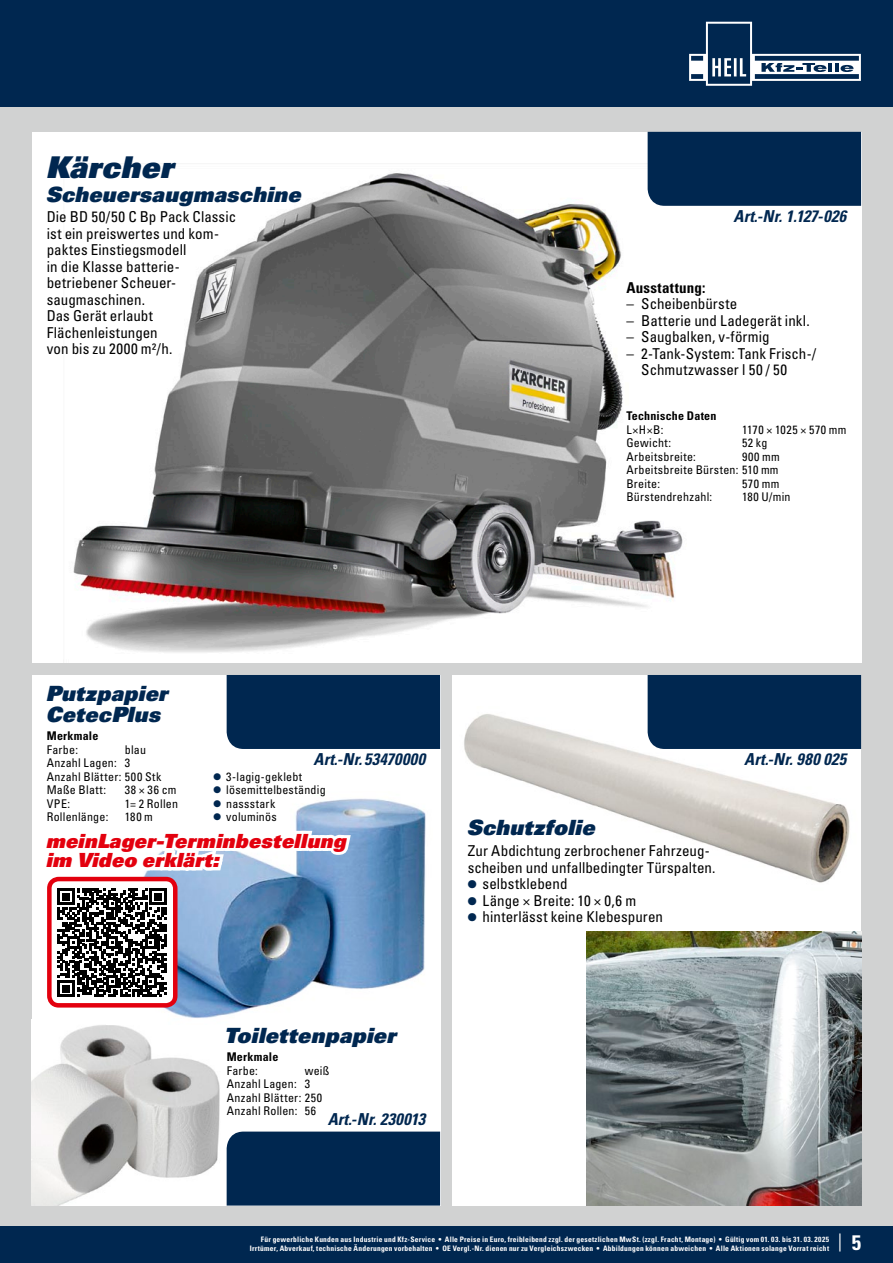
<style>
.page{position:relative;width:893px;height:1263px;background:#fff}
.page>*{position:absolute;margin:0;border:0;box-sizing:border-box;transform-origin:0 0}
.t1{font:30px "Univers LT Std X Black Obl";letter-spacing:.015em;color:#002750}
.t2{font:21px/21px "Univers LT Std X Black Obl";letter-spacing:.015em;color:#002750}
.t3{font:19.5px/19.5px "Univers LT Std X Black Obl";letter-spacing:.015em;color:#e3000e}
.t4{font:condensed 18px "Univers LT Std";color:#fff}
.t5{font:italic 700 condensed 16.5px "Univers LT Std";letter-spacing:.01em;color:#002750}
.t6{font:condensed 15px/16.5px "Univers LT Std";color:#000}
.t7{font:700 condensed 15px "Univers LT Std";letter-spacing:.02em;color:#000}
.t8{font:condensed 12px/13.5px "Univers LT Std";letter-spacing:.02em;color:#000}
.t9{font:700 condensed 12px "Univers LT Std";letter-spacing:.015em;color:#000}
.t10{font:condensed 12px "Univers LT Std";letter-spacing:.045em;color:#000}
.t11{font:700 condensed 7.5px/9.8px "Univers LT Std";letter-spacing:.025em;color:#fff;text-align:right}
.s1{font-weight:700;font-size:21px}
</style>
<div class="page">
<div style="left:0;top:0;width:893px;height:107px;background:#002750"></div>
<div style="left:0;top:107px;width:893px;height:1119px;background:#d1d2d2"></div>
<div style="left:0;top:1226px;width:893px;height:37px;background:#002750"></div>
<div style="left:32px;top:675px;width:408px;height:530px;background:#fff"></div>
<div style="left:32px;top:132px;width:829px;height:530px;background:#fff"></div>
<div style="left:453px;top:675px;width:408px;height:530px;background:#fff"></div>
<svg style="left:689px;top:22px;width:172px;height:64px"></svg>
<img style="left:32px;top:1025px;width:188px;height:180px">
<img style="left:107px;top:798px;width:319px;height:220px">
<img style="left:73px;top:163px;width:610px;height:490px">
<div style="left:648px;top:132px;width:213px;height:74px;background:#002750"></div>
<div style="left:227px;top:675px;width:213px;height:74px;background:#002750"></div>
<div style="left:227px;top:1131px;width:213px;height:74px;background:#002750"></div>
<div style="left:49px;top:879px;width:126px;height:126px;background:#fff;border-radius:9px"></div>
<div style="left:47px;top:877px;width:130px;height:130px;border:4px solid #e3000e;border-radius:9px"></div>
<img style="left:464px;top:707px;width:386px;height:176px">
<div style="left:648px;top:675px;width:213px;height:74px;background:#002750"></div>
<img style="left:587px;top:931px;width:274px;height:274px">
<svg style="left:47px;top:798px;width:307px;height:199px"></svg>
<svg style="left:468px;top:880px;width:8px;height:3px"></svg>
<h1 class="t1" style="left:46px;top:148px;width:129px">Kärcher</h1>
<h2 class="t2" style="left:46px;top:183px;width:257px">Scheuersaugmaschine</h2>
<p class="t6" style="left:47px;top:208px;width:191px">Die BD 50/50 C Bp Pack Classic ist ein preiswertes und kom&shy;paktes Einstiegsmodell<br>in die Klasse batterie&shy;betriebener Scheuer&shy;saugmaschinen.<br>Das Gerät erlaubt<br>Flächenleistungen<br>von bis zu 2000 m²/h.</p>
<p class="t5" style="left:733px;top:206px;width:114px">Art.-Nr. 1.127-026</p>
<p class="t7" style="left:626px;top:278px;width:81px">Ausstattung:</p>
<p class="t6" style="left:626px;top:296px;width:112px">– Scheibenbürste</p>
<p class="t6" style="left:626px;top:312px;width:185px">– Batterie und Ladegerät inkl.</p>
<p class="t6" style="left:626px;top:329px;width:145px">– Saugbalken, v-förmig</p>
<p class="t6" style="left:641px;top:345px;width:176px;text-indent:-15px">– 2-Tank-System: Tank Frisch-/<br>Schmutzwasser l 50 / 50</p>
<p class="t9" style="left:626px;top:408px;width:92px">Technische Daten</p>
<p class="t8" style="left:626px;top:422px;width:39px">L×H×B:</p>
<p class="t10" style="left:742px;top:422px;width:106px">1170 × 1025 × 570 mm</p>
<p class="t8" style="left:626px;top:436px;width:46px">Gewicht:</p>
<p class="t8" style="left:742px;top:436px;width:27px">52 kg</p>
<p class="t8" style="left:626px;top:449px;width:71px">Arbeitsbreite:</p>
<p class="t8" style="left:626px;top:449px;width:155px;text-align:justify;text-indent:116px">900 mm Arbeitsbreite Bürsten: 510 mm Breite:</p>
<p class="t8" style="left:742px;top:476px;width:39px">570 mm</p>
<p class="t8" style="left:626px;top:490px;width:87px">Bürstendrehzahl:</p>
<p class="t8" style="left:742px;top:490px;width:50px">180 U/min</p>
<h2 class="t2" style="left:46px;top:683px;width:123px">Putzpapier<br>CetecPlus</h2>
<p class="t9" style="left:47px;top:728px;width:53px">Merkmale</p>
<p class="t8" style="left:47px;top:742px;width:33px">Farbe:</p>
<p class="t8" style="left:47px;top:742px;width:116px;text-indent:78px">blau<br>Anzahl Lagen: 3<br>Anzahl Blätter: 500 Stk<br>Maße Blatt:</p>
<p class="t5" style="left:313px;top:749px;width:113px">Art.-Nr. 53470000</p>
<p class="t8" style="left:226px;top:770px;width:101px">3-lagig-geklebt lösemittelbeständig nassstark voluminös</p>
<h3 class="t3" style="left:46px;top:831px;width:302px">meinLager-Terminbestellung im Video erklärt:</h3>
<p class="t8" style="left:125px;top:783px;width:53px">38 × 36 cm</p>
<p class="t8" style="left:47px;top:796px;width:25px">VPE:</p>
<p class="t8" style="left:125px;top:796px;width:55px">1= 2 Rollen</p>
<p class="t8" style="left:47px;top:810px;width:63px">Rollenlänge:</p>
<p class="t8" style="left:125px;top:810px;width:30px">180 m</p>
<h2 class="t2" style="left:467px;top:817px;width:129px">Schutzfolie</h2>
<p class="t6" style="left:468px;top:842px;width:243px">Zur Abdichtung zerbrochener Fahrzeug-</p>
<p class="t6" style="left:468px;top:859px;width:249px">scheiben und unfallbedingter Türspalten.</p>
<p class="t6" style="left:483px;top:875px;width:86px">selbstklebend</p>
<p class="t6" style="left:483px;top:892px;width:155px">Länge × Breite: 10 × 0,6 m</p>
<p class="t6" style="left:483px;top:908px;width:182px">hinterlässt keine Klebespuren</p>
<p class="t5" style="left:744px;top:749px;width:104px">Art.-Nr. 980 025</p>
<h2 class="t2" style="left:224px;top:1025px;width:173px">Toilettenpapier</h2>
<p class="t9" style="left:227px;top:1049px;width:53px">Merkmale</p>
<p class="t8" style="left:227px;top:1063px;width:33px">Farbe:</p>
<p class="t8" style="left:227px;top:1063px;width:104px;text-indent:78px">weiß<br>Anzahl Lagen: 3<br>Anzahl Blätter: 250<br>Anzahl Rollen: 56</p>
<p class="t5" style="left:328px;top:1109px;width:99px">Art.-Nr. 230013</p>
<p class="t11" style="left:250px;top:1234px;width:581px">Für gewerbliche Kunden aus Industrie und Kfz-Service • Alle Preise in Euro, freibleibend zzgl. der gesetzlichen MwSt. (zzgl. Fracht, Montage) • Gültig vom 01. 03. bis 31. 03. 2025<br>Irrtümer, Abverkauf, technische Änderungen vorbehalten • OE Vergl.-Nr. dienen nur zu Vergleichszwecken • Abbildungen können abweichen • Alle Aktionen solange Vorrat reicht</p>
<p class="t4" style="left:838px;top:1229px;width:25px">| <span class="s1">5</span></p>
</div>
